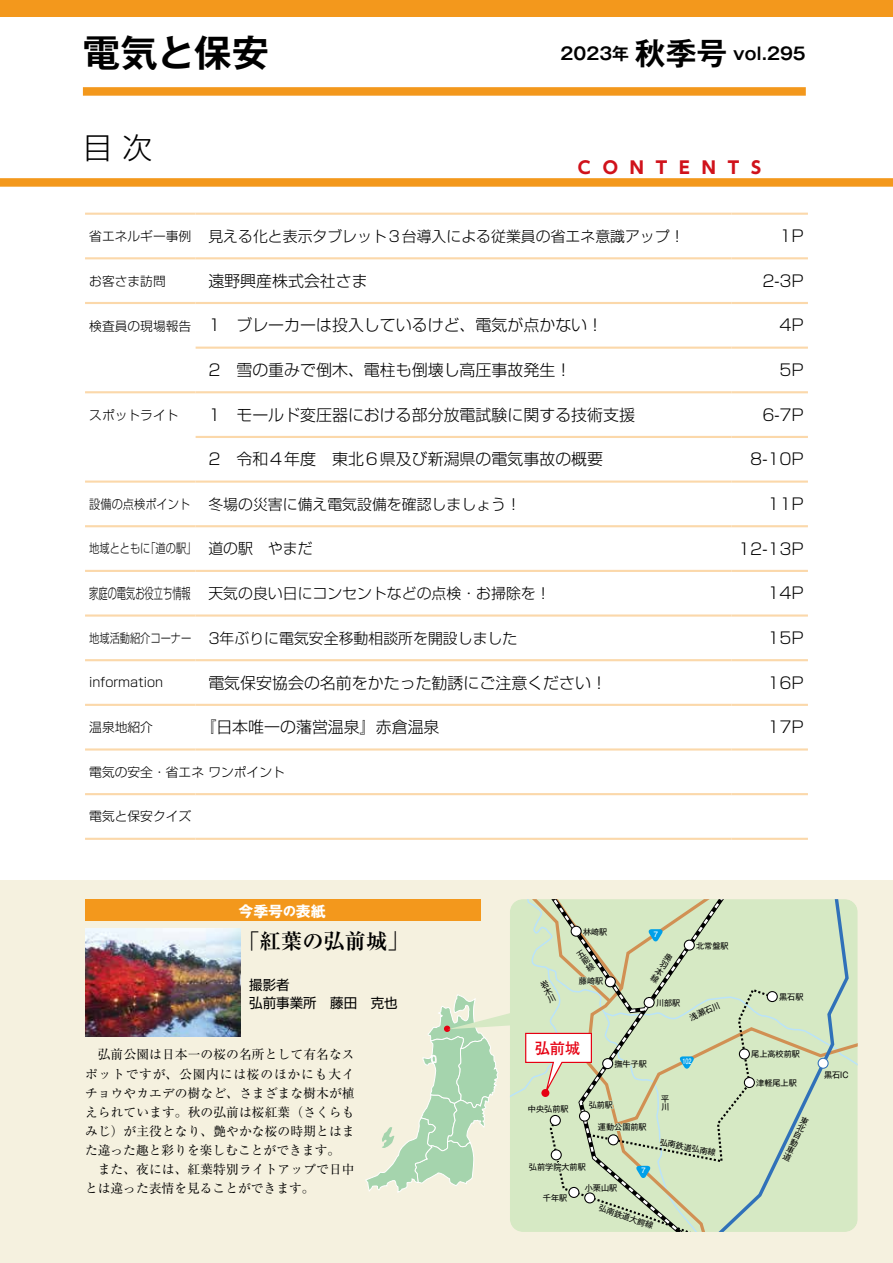
<style>
.page{position:relative;width:893px;height:1263px;background:#fff}
.page>*{position:absolute;margin:0;border:0;box-sizing:border-box;transform-origin:0 0}
.t1{font:700 37.2px "Gothic MB101 Pro De";color:#000}
.t2{font:300 29.7px "Shin Go Pro";color:#000}
.t3{font:700 21.3px "Ryumin Pro";color:#000}
.t4{font:700 16.95px "Gothic MB101 Pro De";color:#000}
.t5{font:700 16.95px "UD Shin Go NT Pro";letter-spacing:.7em;color:#d0121b}
.t6{font:300 15.9px "Shin Go Pr 6";color:#000}
.t7{font:700 15.15px "Futo Go B101 Pro";color:#e60012}
.t8{font:300 14.85px "Shin Go Pr 6";color:#000}
.t9{font:300 14.85px "Shin Go Pr 6";color:#000;scale:.62 1}
.t10{font:700 14.85px "Gothic MB101 Pro";color:#fff}
.t11{font:13.5px/18.1px "Shin Go Pro";color:#000}
.t12{font:12.75px/19.2px "Ryumin Pro";letter-spacing:.005em;color:#000;text-align:justify}
.t13{font:300 12.75px "Shin Go Pr 6";color:#000}
.t14{font:300 12.75px "Shin Go Pr 6";color:#000;scale:.8 1}
.t15{font:8.1px/8.1px "Gothic MB101 Pro";color:#000;text-align:justify}
.t16{font:700 7.5px "Futo Go B101 Pro";color:#fff;scale:.73 1}
.t17{font:700 7.5px "Futo Go B101 Pro";color:#fff}
.s1{font-size:30.9px}
.s2{font-size:12.75px}
.s3{font-size:14.85px}
</style>
<div class="page">
<div style="left:0;top:0;width:893px;height:17px;background:#f3981c"></div>
<div style="left:0;top:880px;width:893px;height:383px;background:#f5f1df"></div>
<div style="left:83px;top:87px;width:723px;height:9px;background:#f3981c"></div>
<div style="left:0;top:178px;width:893px;height:9px;background:#f3981c"></div>
<hr style="left:85px;top:213px;width:111px;height:2px;background:#fbd8aa">
<hr style="left:85px;top:480px;width:111px;height:3px;background:#fbd8aa">
<hr style="left:85px;top:570px;width:111px;height:2px;background:#fbd8aa">
<hr style="left:85px;top:614px;width:111px;height:3px;background:#fbd8aa">
<hr style="left:196px;top:213px;width:535px;height:2px;background:#fbd8aa">
<hr style="left:196px;top:436px;width:535px;height:2px;background:#fbd8aa">
<hr style="left:196px;top:480px;width:535px;height:3px;background:#fbd8aa">
<hr style="left:196px;top:570px;width:535px;height:2px;background:#fbd8aa">
<hr style="left:196px;top:614px;width:535px;height:3px;background:#fbd8aa">
<hr style="left:731px;top:213px;width:77px;height:2px;background:#fbd8aa">
<hr style="left:731px;top:436px;width:77px;height:2px;background:#fbd8aa">
<hr style="left:731px;top:480px;width:77px;height:3px;background:#fbd8aa">
<hr style="left:731px;top:570px;width:77px;height:2px;background:#fbd8aa">
<hr style="left:731px;top:614px;width:77px;height:3px;background:#fbd8aa">
<hr style="left:85px;top:257px;width:111px;height:2px;background:#fbd8aa">
<hr style="left:85px;top:525px;width:111px;height:2px;background:#fbd8aa">
<hr style="left:196px;top:257px;width:535px;height:2px;background:#fbd8aa">
<hr style="left:196px;top:525px;width:535px;height:2px;background:#fbd8aa">
<hr style="left:731px;top:257px;width:77px;height:2px;background:#fbd8aa">
<hr style="left:731px;top:525px;width:77px;height:2px;background:#fbd8aa">
<hr style="left:85px;top:302px;width:111px;height:2px;background:#fbd8aa">
<hr style="left:196px;top:302px;width:535px;height:2px;background:#fbd8aa">
<hr style="left:731px;top:302px;width:77px;height:2px;background:#fbd8aa">
<hr style="left:196px;top:347px;width:535px;height:2px;background:#fbd8aa">
<hr style="left:731px;top:347px;width:77px;height:2px;background:#fbd8aa">
<hr style="left:85px;top:391px;width:111px;height:2px;background:#fbd8aa">
<hr style="left:196px;top:391px;width:535px;height:2px;background:#fbd8aa">
<hr style="left:731px;top:391px;width:77px;height:2px;background:#fbd8aa">
<hr style="left:85px;top:659px;width:111px;height:2px;background:#fbd8aa">
<hr style="left:85px;top:704px;width:111px;height:2px;background:#fbd8aa">
<hr style="left:196px;top:659px;width:535px;height:2px;background:#fbd8aa">
<hr style="left:196px;top:704px;width:535px;height:2px;background:#fbd8aa">
<hr style="left:731px;top:659px;width:77px;height:2px;background:#fbd8aa">
<hr style="left:731px;top:704px;width:77px;height:2px;background:#fbd8aa">
<hr style="left:85px;top:748px;width:111px;height:2px;background:#fbd8aa">
<hr style="left:85px;top:793px;width:111px;height:2px;background:#fbd8aa">
<hr style="left:196px;top:793px;width:535px;height:2px;background:#fbd8aa">
<hr style="left:85px;top:838px;width:111px;height:2px;background:#fbd8aa">
<hr style="left:196px;top:838px;width:535px;height:2px;background:#fbd8aa">
<hr style="left:196px;top:748px;width:535px;height:2px;background:#fbd8aa">
<hr style="left:731px;top:748px;width:77px;height:2px;background:#fbd8aa">
<hr style="left:731px;top:793px;width:77px;height:2px;background:#fbd8aa">
<hr style="left:731px;top:838px;width:77px;height:2px;background:#fbd8aa">
<img style="left:85px;top:928px;width:155px;height:108px">
<div style="left:85px;top:899px;width:396px;height:21px;background:#f3981c"></div>
<svg style="left:365px;top:899px;width:493px;height:333px"></svg>
<h1 class="t1" style="left:83px;top:22px;width:188px">電気と保安</h1>
<p class="t4" style="left:561px;top:40px;width:247px">2023年 <span class="s1">秋季号</span> vol.295</p>
<h2 class="t2" style="left:83px;top:123px;width:71px">目 次</h2>
<p class="t5" style="left:578px;top:154px;width:185px">CONTENTS</p>
<p class="t8" style="left:89px;top:224px;width:597px"><span class="s2">省エネルギー事例</span> 見える化と表示タブレット３台導入による従業員の省エネ意識アップ！</p>
<p class="t6" style="left:779px;top:223px;width:26px">1P</p>
<p class="t13" style="left:89px;top:270px;width:78px">お客さま訪問</p>
<p class="t6" style="left:208px;top:268px;width:161px">遠野興産株式会社さま</p>
<p class="t6" style="left:762px;top:268px;width:43px">2-3P</p>
<p class="t6" style="left:89px;top:312px;width:515px"><span class="s2">検査員の現場報告</span> 1　ブレーカーは投入しているけど、電気が点かない！</p>
<p class="t6" style="left:779px;top:312px;width:26px">4P</p>
<p class="t6" style="left:208px;top:357px;width:364px">2　雪の重みで倒木、電柱も倒壊し高圧事故発生！</p>
<p class="t6" style="left:779px;top:357px;width:26px">5P</p>
<p class="t13" style="left:89px;top:405px;width:91px">スポットライト</p>
<p class="t6" style="left:208px;top:402px;width:428px">1　モールド変圧器における部分放電試験に関する技術支援</p>
<p class="t6" style="left:762px;top:402px;width:43px">6-7P</p>
<p class="t6" style="left:208px;top:446px;width:396px">2　令和４年度　東北６県及び新潟県の電気事故の概要</p>
<p class="t6" style="left:750px;top:446px;width:55px">8-10P</p>
<p class="t8" style="left:89px;top:492px;width:433px"><span class="s2">設備の点検ポイント</span> 冬場の災害に備え電気設備を確認しましょう！</p>
<p class="t6" style="left:767px;top:491px;width:38px">11P</p>
<p class="t14" style="left:89px;top:538px;width:281px">地域とともに「道の駅」 <span class="s3">道の駅　やまだ</span></p>
<p class="t6" style="left:738px;top:535px;width:67px">12-13P</p>
<p class="t9" style="left:89px;top:581px;width:746px">家庭の電気お役立ち情報 天気の良い日にコンセントなどの点検・お掃除を！</p>
<p class="t6" style="left:767px;top:580px;width:38px">14P</p>
<p class="t8" style="left:89px;top:626px;width:429px"><span class="s2">地域活動紹介コーナー</span> 3年ぶりに電気安全移動相談所を開設しました</p>
<p class="t6" style="left:767px;top:625px;width:38px">15P</p>
<p class="t13" style="left:89px;top:672px;width:75px">information</p>
<p class="t6" style="left:208px;top:669px;width:400px">電気保安協会の名前をかたった勧誘にご注意ください！</p>
<p class="t6" style="left:767px;top:669px;width:38px">16P</p>
<p class="t13" style="left:89px;top:717px;width:65px">温泉地紹介</p>
<p class="t6" style="left:200px;top:714px;width:241px">『日本唯一の藩営温泉』赤倉温泉</p>
<p class="t6" style="left:767px;top:714px;width:38px">17P</p>
<p class="t13" style="left:89px;top:761px;width:197px">電気の安全・省エネ ワンポイント</p>
<p class="t13" style="left:89px;top:806px;width:104px">電気と保安クイズ</p>
<p class="t10" style="left:238px;top:899px;width:89px">今季号<span class="s2">の</span>表紙</p>
<h3 class="t3" style="left:239px;top:924px;width:172px">「紅葉の弘前城」</h3>
<p class="t11" style="left:249px;top:974px;width:150px">撮影者<br>弘前事業所　藤田　克也</p>
<p class="t12" style="left:85px;top:1044px;width:271px;text-indent:13px">弘前公園は日本一の桜の名所として有名なスポットですが、公園内には桜のほかにも大イチョウやカエデの樹など、さまざまな樹木が植えられています。秋の弘前は桜紅葉（さくらもみじ）が主役となり、艶やかな桜の時期とはまた違った趣と彩りを楽しむことができます。</p>
<p class="t12" style="left:85px;top:1159px;width:271px;text-indent:13px">また、夜には、紅葉特別ライトアップで日中とは違った表情を見ることができます。</p>
<p class="t15" style="left:583px;top:926px;width:26px">林崎駅</p>
<p class="t15" style="left:579px;top:976px;width:26px">藤崎駅</p>
<p class="t7" style="left:535px;top:1036px;width:47px">弘前城</p>
<p class="t17" style="left:654px;top:928px;width:6px">7</p>
<p class="t15" style="left:668px;top:951px;width:6px;rotate:34deg">奥羽本線</p>
<p class="t15" style="left:656px;top:998px;width:26px">川部駅</p>
<p class="t15" style="left:696px;top:940px;width:34px">北常盤駅</p>
<p class="t15" style="left:688px;top:1013px;width:34px;rotate:-24deg">浅瀬石川</p>
<p class="t15" style="left:614px;top:1059px;width:34px">撫牛子駅</p>
<p class="t16" style="left:682px;top:1055px;width:14px">102</p>
<p class="t15" style="left:528px;top:1104px;width:42px">中央弘前駅</p>
<p class="t15" style="left:589px;top:1100px;width:26px">弘前駅</p>
<p class="t15" style="left:598px;top:1122px;width:50px">運動公園前駅</p>
<p class="t15" style="left:529px;top:1161px;width:58px">弘前学院大前駅</p>
<p class="t15" style="left:543px;top:1192px;width:26px">千年駅</p>
<p class="t15" style="left:585px;top:1182px;width:34px">小栗山駅</p>
<p class="t17" style="left:641px;top:1164px;width:6px">7</p>
<p class="t15" style="left:661px;top:1137px;width:58px;rotate:11deg">弘南鉄道弘南線</p>
<p class="t15" style="left:601px;top:1202px;width:58px;rotate:19deg">弘南鉄道大鰐線</p>
<p class="t15" style="left:779px;top:992px;width:26px">黒石駅</p>
<p class="t15" style="left:751px;top:1049px;width:50px">尾上高校前駅</p>
<p class="t15" style="left:756px;top:1078px;width:42px">津軽尾上駅</p>
<p class="t15" style="left:803px;top:1114px;width:6px;rotate:25deg">東北自動車道</p>
<p class="t15" style="left:824px;top:1069px;width:26px">黒石IC</p>
</div>
